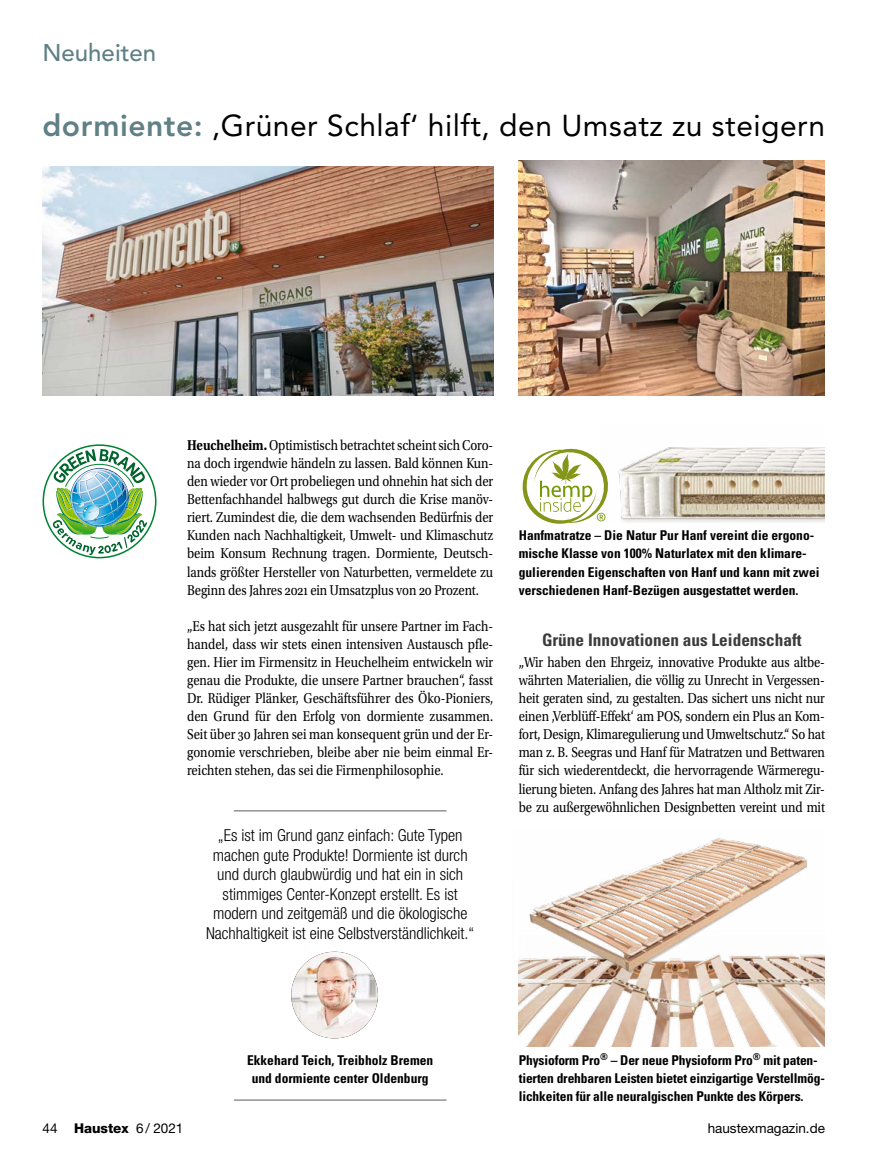
<style>
.page{position:relative;width:893px;height:1170px;background:#fff}
.page>*{position:absolute;margin:0;border:0;box-sizing:border-box;transform-origin:0 0}
.t1{font:30px "Avenir LT Std";letter-spacing:.015em;color:#000}
.t2{font:500 24px "Avenir LT Std";color:#608085}
.t3{font:700 condensed 17.25px "Univers LT Std";color:#3b3b3a}
.t4{font:300 condensed 16.5px/19.5px "Helvetica Neue LT Std";color:#000;text-align:center}
.t5{font:15px/18px "Utopia Std";letter-spacing:-.005em;color:#000;text-align:justify;scale:.85 1}
.t6{font:700 condensed 13.5px/18.1px "Univers LT Std";color:#000}
.t7{font:13.5px "Helvetica Neue LT Std";color:#000}
.s1{font-weight:800;color:#608085}
.s2{font-weight:700}
.s3{font-weight:800}
</style>
<div class="page">
<img style="left:43px;top:167px;width:450px;height:228px">
<img style="left:519px;top:161px;width:306px;height:234px">
<img style="left:43px;top:444px;width:113px;height:114px">
<svg style="left:523px;top:449px;width:78px;height:74px"></svg>
<img style="left:601px;top:447px;width:224px;height:75px">
<img style="left:519px;top:1000px;width:306px;height:46px">
<img style="left:291px;top:951px;width:87px;height:87px;border-radius:43px">
<hr style="left:234px;top:810px;width:212px;height:1px;background:#919294">
<hr style="left:234px;top:1099px;width:212px;height:1px;background:#919294">
<img style="left:518px;top:838px;width:307px;height:162px">
<h2 class="t2" style="left:43px;top:39px;width:115px">Neuheiten</h2>
<h1 class="t1" style="left:43px;top:108px;width:784px"><span class="s1">dormiente:</span> ‚Grüner Schlaf‘ hilft, den Umsatz zu steigern</h1>
<p class="t5" style="left:187px;top:436px;width:362px"><span class="s2">Heuchelheim.</span> Optimistisch betrachtet scheint sich Coro&shy;na doch irgendwie händeln zu lassen. Bald können Kun&shy;den wieder vor Ort probeliegen und ohnehin hat sich der Bettenfachhandel halbwegs gut durch die Krise manöv&shy;riert. Zumindest die, die dem wachsenden Bedürfnis der Kunden nach Nachhaltigkeit, Umwelt- und Klimaschutz beim Konsum Rechnung tragen. Dormiente, Deutsch&shy;lands größter Hersteller von Naturbetten, vermeldete zu Beginn des Jahres 2021 ein Umsatzplus von 20 Prozent.</p>
<p class="t5" style="left:187px;top:617px;width:362px">„Es hat sich jetzt ausgezahlt für unsere Partner im Fach&shy;handel, dass wir stets einen intensiven Austausch pfle&shy;gen. Hier im Firmensitz in Heuchelheim entwickeln wir genau die Produkte, die unsere Partner brauchen“, fasst Dr. Rüdiger Plänker, Geschäftsführer des Öko-Pioniers, den Grund für den Erfolg von dormiente zusammen.<br>Seit über 30 Jahren sei man konsequent grün und der Er&shy;gonomie verschrieben, bleibe aber nie beim einmal Er&shy;reichten stehen, das sei die Firmenphilosophie.</p>
<p class="t4" style="left:206px;top:825px;width:270px">„Es ist im Grund ganz einfach: Gute Typen machen gute Produkte! Dormiente ist durch und durch glaubwürdig und hat ein in sich stimmiges Center-Konzept erstellt. Es ist modern und zeitgemäß und die ökologische Nachhaltigkeit ist eine Selbstverständlichkeit.“</p>
<p class="t6" style="left:519px;top:526px;width:302px">Hanfmatratze – Die Natur Pur Hanf vereint die ergono&shy;mische Klasse von 100% Naturlatex mit den klimare&shy;gulierenden Eigenschaften von Hanf und kann mit zwei verschiedenen Hanf-Bezügen ausgestattet werden.</p>
<p class="t3" style="left:542px;top:629px;width:261px">Grüne Innovationen aus Leidenschaft</p>
<p class="t5" style="left:519px;top:653px;width:362px">„Wir haben den Ehrgeiz, innovative Produkte aus altbe&shy;währten Materialien, die völlig zu Unrecht in Vergessen&shy;heit geraten sind, zu gestalten. Das sichert uns nicht nur einen ‚Verblüff-Effekt‘ am POS, sondern ein Plus an Kom&shy;fort, Design, Klimaregulierung und Umweltschutz.“ So hat man z. B. Seegras und Hanf für Matratzen und Bettwaren für sich wiederentdeckt, die hervorragende Wärmeregu&shy;lierung bieten. Anfang des Jahres hat man Altholz mit Zir&shy;be zu außergewöhnlichen Designbetten vereint und mit</p>
<p class="t6" style="left:247px;top:1050px;width:188px;text-align:center">Ekkehard Teich, Treibholz Bremen und dormiente center Oldenburg</p>
<p class="t6" style="left:519px;top:1050px;width:308px">Physioform Pro<sup>®</sup> – Der neue Physioform Pro<sup>®</sup> mit paten&shy;tierten drehbaren Leisten bietet einzigartige Verstellmög&shy;lichkeiten für alle neuralgischen Punkte des Körpers.</p>
<p class="t7" style="left:43px;top:1119px;width:142px">44 <span class="s3">Haustex</span> 6/ 2021</p>
<p class="t7" style="left:708px;top:1119px;width:119px">haustexmagazin.de</p>
</div>
